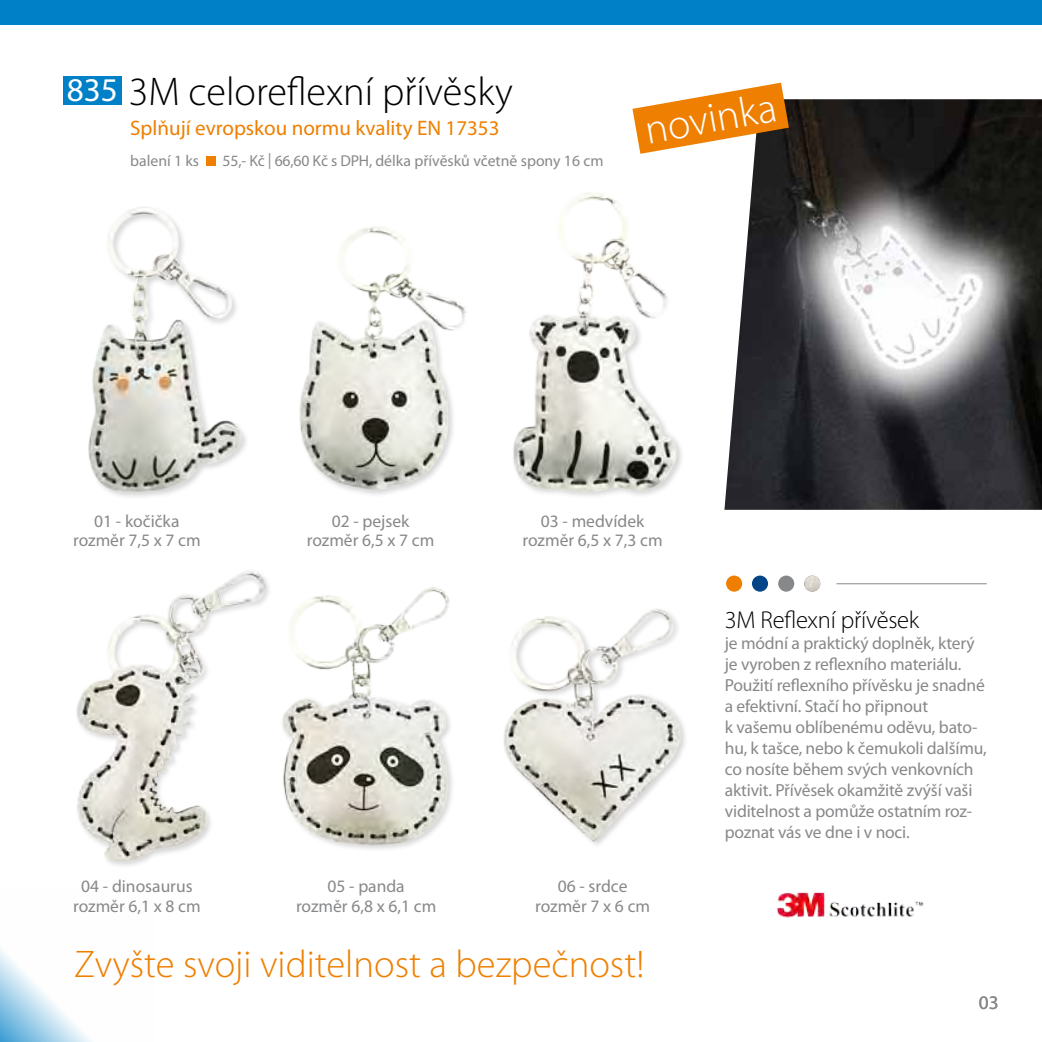
<style>
.page{position:relative;width:1042px;height:1042px;background:#fff}
.page>*{position:absolute;margin:0;border:0;box-sizing:border-box;transform-origin:0 0}
.t1{font:300 42px "Myriad Pro";color:#fff}
.t2{font:300 40.25px "Myriad Pro";color:#000}
.t3{font:300 38.68px "Myriad Pro";color:#ee7f00}
.t4{font:300 24.5px "Myriad Pro";letter-spacing:-.01em;color:#000}
.t5{font:21px "Myriad Pro";color:#ee7f00}
.t6{font:19.25px "Myriad Pro";color:#87888a}
.t7{font:17.5px/21px "Myriad Pro";letter-spacing:-.01em;color:#87888a;text-align:center}
.t8{font:15.75px "Myriad Pro";color:#87888a}
.s1{font-weight:400;font-size:33.25px;color:#fff}
</style>
<div class="page">
<svg style="left:0;top:949px;width:91px;height:93px"></svg>
<div style="left:726px;top:575px;width:16px;height:17px;background:#ee7f00;border-radius:50%"></div>
<div style="left:752px;top:575px;width:16px;height:17px;background:#004588;border-radius:50%"></div>
<div style="left:778px;top:575px;width:16px;height:17px;background:#87888a;border-radius:50%"></div>
<img style="left:804px;top:575px;width:16px;height:17px;border-radius:8px">
<hr style="left:836px;top:583px;width:151px;height:1px;background:#87888a">
<div style="left:0;top:0;width:1042px;height:25px;background:#0080c6"></div>
<div style="left:63px;top:76px;width:59px;height:29px;background:#0080c6"></div>
<div style="left:206px;top:156px;width:9px;height:9px;background:#ee7f00"></div>
<img style="left:88px;top:207px;width:157px;height:290px">
<img style="left:76px;top:571px;width:193px;height:292px">
<img style="left:503px;top:609px;width:182px;height:236px">
<img style="left:724px;top:99px;width:318px;height:411px">
<svg style="left:632px;top:83px;width:157px;height:71px"></svg>
<img style="left:776px;top:892px;width:148px;height:26px">
<img style="left:282px;top:711px;width:168px;height:138px">
<img style="left:287px;top:587px;width:163px;height:124px">
<img style="left:513px;top:315px;width:167px;height:181px">
<img style="left:552px;top:193px;width:120px;height:142px">
<div style="left:298px;top:319px;width:158px;height:179px;background:#000;opacity:.17"></div>
<img style="left:298px;top:319px;width:153px;height:174px">
<img style="left:334px;top:226px;width:132px;height:130px">
<h2 class="t2" style="left:67px;top:69px;width:448px"><span class="s1">835</span> 3M celoreflexní přívěsky</h2>
<p class="t5" style="left:130px;top:116px;width:371px">Splňují evropskou normu kvality EN 17353</p>
<p class="t8" style="left:130px;top:152px;width:70px">balení 1 ks</p>
<p class="t8" style="left:223px;top:152px;width:382px">55,- Kč | 66,60 Kč s DPH, délka přívěsků včetně spony 16 cm</p>
<h1 class="t1" style="left:641px;top:107px;width:134px;rotate:-10deg">novinka</h1>
<p class="t7" style="left:73px;top:511px;width:129px;line-height:19.2px">01 - kočička rozměr 7,5 x 7 cm</p>
<p class="t7" style="left:307px;top:511px;width:129px;line-height:19.2px">02 - pejsek rozměr 6,5 x 7 cm</p>
<p class="t7" style="left:522px;top:511px;width:142px;line-height:19.2px">03 - medvídek rozměr 6,5 x 7,3 cm</p>
<p class="t7" style="left:73px;top:877px;width:129px;line-height:19.2px">04 - dinosaurus rozměr 6,1 x 8 cm</p>
<p class="t7" style="left:296px;top:877px;width:142px;line-height:19.2px">05 - panda<br>rozměr 6,8 x 6,1 cm</p>
<p class="t7" style="left:535px;top:877px;width:116px;line-height:19.2px">06 - srdce rozměr 7 x 6 cm</p>
<h3 class="t3" style="left:74px;top:942px;width:571px">Zvyšte svoji viditelnost a bezpečnost!</h3>
<h3 class="t4" style="left:725px;top:606px;width:196px">3M Reflexní přívěsek</h3>
<p class="t7" style="left:725px;top:633px;width:263px;text-align:left">je módní a praktický doplněk, který je vyroben z reflexního materiálu.<br>Použití reflexního přívěsku je snadné a efektivní. Stačí ho připnout<br>k vašemu oblíbenému oděvu, bato&shy;hu, k tašce, nebo k čemukoli dalšímu, co nosíte během svých venkovních aktivit. Přívěsek okamžitě zvýší vaši viditelnost a pomůže ostatním roz&shy;poznat vás ve dne i v noci.</p>
<p class="t6" style="left:979px;top:992px;width:21px">03</p>
</div>
